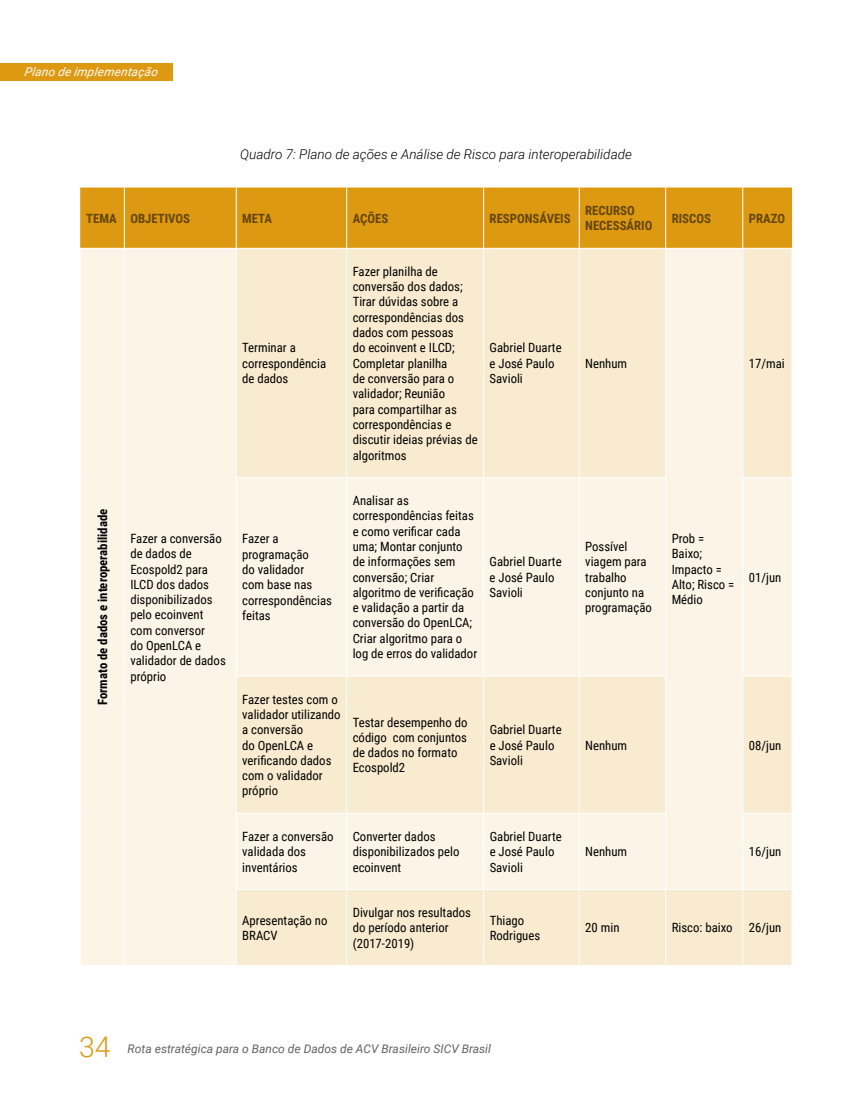
<style>
.page{position:relative;width:851px;height:1106px;background:#fff}
.page>*{position:absolute;margin:0;border:0;box-sizing:border-box;transform-origin:0 0}
.t1{font:300 28.5px "Roboto";color:#de9913}
.t2{font:italic 300 13.5px "Roboto";color:#000}
.t3{font:12.75px/15.3px "Roboto Condensed";color:#000}
.t4{font:700 12.75px/15.3px "Roboto Condensed";color:#644605}
.t5{font:700 12.75px "Roboto Condensed";color:#000}
.t6{font:italic 12px "Roboto";color:#616160}
.t7{font:italic 12px "Roboto";color:#fff}
</style>
<div class="page">
<div style="left:0;top:64px;width:173px;height:17px;background:#de9913"></div>
<div style="left:80px;top:187px;width:711px;height:61px;background:#de9913"></div>
<div style="left:81px;top:249px;width:155px;height:716px;background:#fcf5e7"></div>
<svg style="left:237px;top:249px;width:554px;height:716px;background:#f9efda"></svg>
<hr style="left:124px;top:187px;width:1px;height:61px;background:#fff">
<hr style="left:236px;top:187px;width:1px;height:61px;background:#fff">
<hr style="left:346px;top:187px;width:1px;height:61px;background:#fff">
<hr style="left:483px;top:187px;width:1px;height:61px;background:#fff">
<hr style="left:578px;top:187px;width:1px;height:61px;background:#fff">
<hr style="left:665px;top:187px;width:1px;height:61px;background:#fff">
<hr style="left:742px;top:187px;width:1px;height:61px;background:#fff">
<hr style="left:124px;top:249px;width:1px;height:228px;background:#fff">
<hr style="left:124px;top:477px;width:1px;height:199px;background:#fff">
<hr style="left:124px;top:676px;width:1px;height:137px;background:#fff">
<hr style="left:124px;top:813px;width:1px;height:76px;background:#fff">
<hr style="left:124px;top:889px;width:1px;height:76px;background:#fff">
<hr style="left:346px;top:478px;width:1px;height:197px;background:#fff">
<hr style="left:483px;top:478px;width:1px;height:197px;background:#fff">
<hr style="left:578px;top:478px;width:1px;height:197px;background:#fff">
<hr style="left:346px;top:813px;width:1px;height:76px;background:#fff">
<hr style="left:483px;top:813px;width:1px;height:76px;background:#fff">
<hr style="left:578px;top:813px;width:1px;height:76px;background:#fff">
<hr style="left:236px;top:477px;width:110px;height:1px;background:#fff">
<hr style="left:346px;top:249px;width:1px;height:228px;background:#fff">
<hr style="left:346px;top:477px;width:137px;height:1px;background:#fff">
<hr style="left:483px;top:249px;width:1px;height:228px;background:#fff">
<hr style="left:483px;top:477px;width:96px;height:1px;background:#fff">
<hr style="left:578px;top:249px;width:1px;height:228px;background:#fff">
<hr style="left:579px;top:477px;width:87px;height:1px;background:#fff">
<hr style="left:742px;top:477px;width:50px;height:1px;background:#fff">
<hr style="left:236px;top:675px;width:110px;height:1px;background:#fff">
<hr style="left:236px;top:813px;width:110px;height:1px;background:#fff">
<hr style="left:346px;top:675px;width:137px;height:1px;background:#fff">
<hr style="left:346px;top:676px;width:1px;height:137px;background:#fff">
<hr style="left:346px;top:813px;width:137px;height:1px;background:#fff">
<hr style="left:483px;top:675px;width:96px;height:1px;background:#fff">
<hr style="left:483px;top:676px;width:1px;height:137px;background:#fff">
<hr style="left:483px;top:813px;width:96px;height:1px;background:#fff">
<hr style="left:579px;top:675px;width:87px;height:1px;background:#fff">
<hr style="left:578px;top:676px;width:1px;height:137px;background:#fff">
<hr style="left:579px;top:813px;width:87px;height:1px;background:#fff">
<hr style="left:742px;top:675px;width:50px;height:1px;background:#fff">
<hr style="left:742px;top:813px;width:50px;height:1px;background:#fff">
<hr style="left:236px;top:889px;width:110px;height:1px;background:#fff">
<hr style="left:346px;top:889px;width:137px;height:1px;background:#fff">
<hr style="left:346px;top:890px;width:1px;height:75px;background:#fff">
<hr style="left:483px;top:889px;width:96px;height:1px;background:#fff">
<hr style="left:483px;top:890px;width:1px;height:75px;background:#fff">
<hr style="left:579px;top:889px;width:86px;height:1px;background:#fff">
<hr style="left:578px;top:890px;width:1px;height:75px;background:#fff">
<hr style="left:665px;top:890px;width:1px;height:75px;background:#fff">
<hr style="left:742px;top:889px;width:50px;height:1px;background:#fff">
<hr style="left:742px;top:890px;width:1px;height:75px;background:#fff">
<hr style="left:665px;top:249px;width:1px;height:228px;background:#fff">
<hr style="left:742px;top:249px;width:1px;height:228px;background:#fff">
<hr style="left:665px;top:478px;width:1px;height:197px;background:#fff">
<hr style="left:742px;top:478px;width:1px;height:197px;background:#fff">
<hr style="left:665px;top:676px;width:1px;height:137px;background:#fff">
<hr style="left:742px;top:676px;width:1px;height:137px;background:#fff">
<hr style="left:665px;top:813px;width:1px;height:76px;background:#fff">
<hr style="left:742px;top:813px;width:1px;height:76px;background:#fff">
<hr style="left:665px;top:889px;width:77px;height:1px;background:#fff">
<p class="t7" style="left:24px;top:63px;width:137px">Plano de implementação</p>
<p class="t2" style="left:240px;top:145px;width:393px">Quadro 7: Plano de ações e Análise de Risco para interoperabilidade</p>
<p class="t4" style="left:86px;top:210px;width:105px">TEMA OBJETIVOS</p>
<p class="t4" style="left:242px;top:210px;width:31px">META</p>
<p class="t4" style="left:352px;top:210px;width:37px">AÇÕES</p>
<p class="t4" style="left:489px;top:210px;width:82px">RESPONSÁVEIS</p>
<p class="t4" style="left:585px;top:202px;width:69px">RECURSO<br>NECESSÁRIO</p>
<p class="t4" style="left:671px;top:210px;width:41px">RISCOS</p>
<p class="t4" style="left:748px;top:210px;width:38px">PRAZO</p>
<p class="t5" style="left:94px;top:705px;width:198px;rotate:-90deg">Formato de dados e interoperabilidade</p>
<p class="t3" style="left:130px;top:530px;width:97px">Fazer a conversão de dados de<br>Ecospold2 para<br>ILCD dos dados disponibilizados pelo ecoinvent com conversor<br>do OpenLCA e validador de dados próprio</p>
<p class="t3" style="left:242px;top:340px;width:85px">Terminar a correspondência de dados</p>
<p class="t3" style="left:242px;top:530px;width:91px">Fazer a programação<br>do validador<br>com base nas correspondências feitas</p>
<p class="t3" style="left:352px;top:263px;width:126px">Fazer planilha de conversão dos dados;<br>Tirar dúvidas sobre a correspondências dos dados com pessoas<br>do ecoinvent e ILCD;<br>Completar planilha<br>de conversão para o validador; Reunião<br>para compartilhar as correspondências e discutir ideias prévias de algoritmos</p>
<p class="t3" style="left:489px;top:340px;width:74px">Gabriel Duarte e José Paulo<br>Savioli</p>
<p class="t3" style="left:352px;top:492px;width:126px">Analisar as correspondências feitas e como verificar cada uma; Montar conjunto de informações sem conversão; Criar algoritmo de verificação e validação a partir da conversão do OpenLCA;<br>Criar algoritmo para o log de erros do validador</p>
<p class="t3" style="left:489px;top:553px;width:74px">Gabriel Duarte e José Paulo<br>Savioli</p>
<p class="t3" style="left:242px;top:691px;width:100px">Fazer testes com o validador utilizando a conversão<br>do OpenLCA e verificando dados com o validador próprio</p>
<p class="t3" style="left:352px;top:714px;width:116px">Testar desempenho do código com conjuntos de dados no formato<br>Ecospold2</p>
<p class="t3" style="left:489px;top:721px;width:74px">Gabriel Duarte e José Paulo<br>Savioli</p>
<p class="t3" style="left:242px;top:828px;width:93px">Fazer a conversão validada dos inventários</p>
<p class="t3" style="left:352px;top:828px;width:108px">Converter dados disponibilizados pelo ecoinvent</p>
<p class="t3" style="left:489px;top:828px;width:74px">Gabriel Duarte e José Paulo<br>Savioli</p>
<p class="t3" style="left:585px;top:355px;width:43px">Nenhum</p>
<p class="t3" style="left:748px;top:355px;width:37px">17/mai</p>
<p class="t3" style="left:585px;top:538px;width:68px">Possível viagem para trabalho conjunto na programação</p>
<p class="t3" style="left:671px;top:530px;width:64px">Prob =<br>Baixo;<br>Impacto =<br>Alto; Risco =<br>Médio</p>
<p class="t3" style="left:748px;top:569px;width:34px">01/jun</p>
<p class="t3" style="left:585px;top:737px;width:43px">Nenhum</p>
<p class="t3" style="left:748px;top:737px;width:34px">08/jun</p>
<p class="t3" style="left:585px;top:843px;width:43px">Nenhum</p>
<p class="t3" style="left:748px;top:843px;width:34px">16/jun</p>
<p class="t3" style="left:242px;top:912px;width:87px">Apresentação no<br>BRACV</p>
<p class="t3" style="left:352px;top:904px;width:120px">Divulgar nos resultados do período anterior (2017-2019)</p>
<p class="t3" style="left:489px;top:912px;width:52px">Thiago<br>Rodrigues</p>
<p class="t3" style="left:585px;top:919px;width:36px">20 min</p>
<p class="t3" style="left:671px;top:919px;width:62px">Risco: baixo</p>
<p class="t3" style="left:748px;top:919px;width:34px">26/jun</p>
<h1 class="t1" style="left:79px;top:1027px;width:33px">34</h1>
<p class="t6" style="left:128px;top:1040px;width:365px">Rota estratégica para o Banco de Dados de ACV Brasileiro SICV Brasil</p>
</div>
